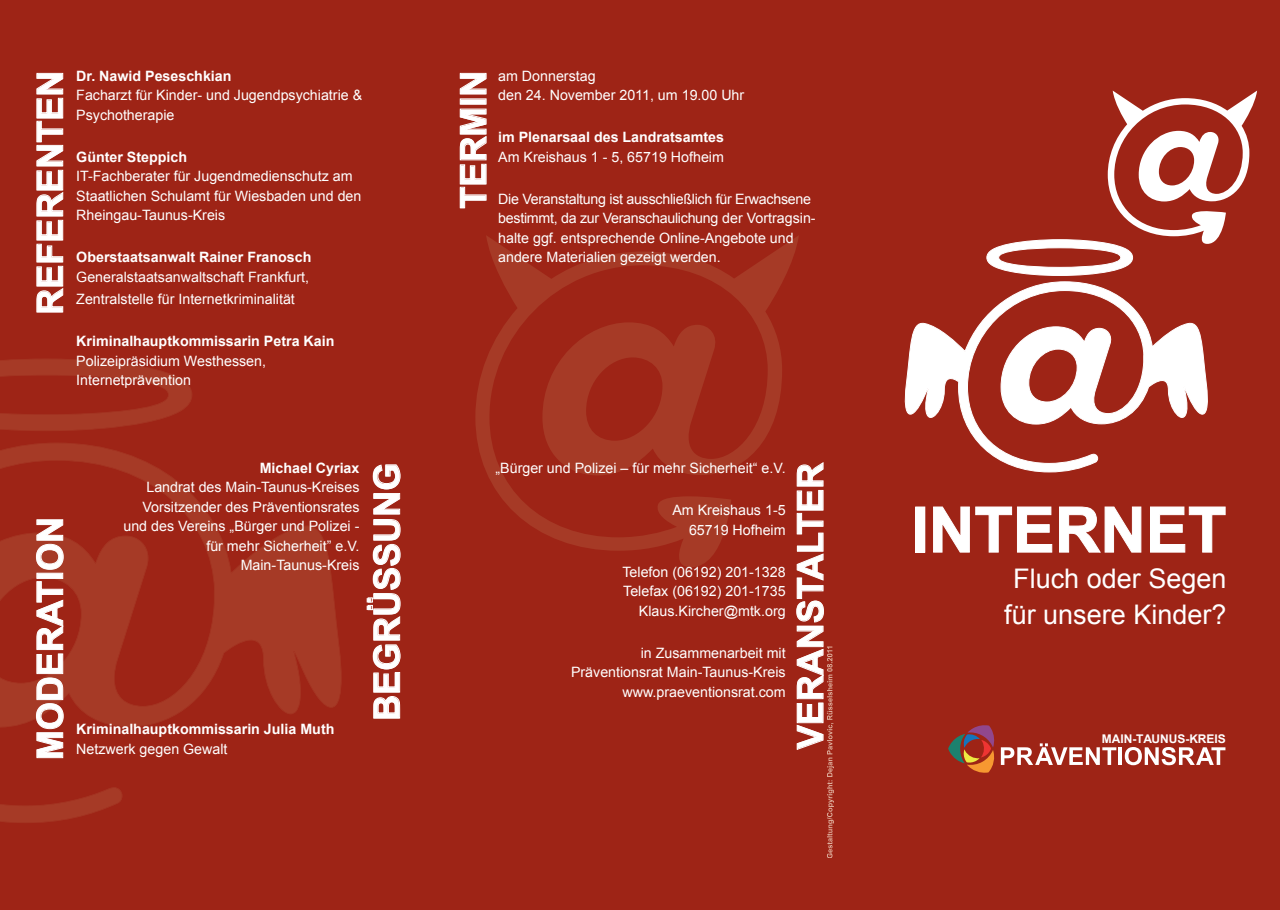
<style>
.page{position:relative;width:1280px;height:910px;background:#9e2416}
.page>*{position:absolute;margin:0;border:0;box-sizing:border-box;transform-origin:0 0}
.t1{font:700 63px "Arial";color:#fff}
.t2{font:700 36px "Arial";color:#fff}
.t3{font:27px/36px "Arial";color:#fff;text-align:center}
.t4{font:14.25px/19.5px "Arial";color:#fff}
.t5{font:700 14.25px "Arial";color:#fff}
.t6{font:700 12px "Arial";color:#fff}
</style>
<div class="page">
<svg style="left:0;top:359px;width:192px;height:72px"></svg>
<svg style="left:0;top:443px;width:342px;height:380px"></svg>
<svg style="left:475px;top:236px;width:324px;height:331px"></svg>
<svg style="left:986px;top:91px;width:271px;height:185px"></svg>
<svg style="left:904px;top:281px;width:304px;height:191px"></svg>
<div style="left:915px;top:507px;width:10px;height:45px;border:1px solid #fff"></div>
<svg style="left:933px;top:506px;width:119px;height:47px"></svg>
<svg style="left:1059px;top:506px;width:82px;height:47px"></svg>
<svg style="left:1150px;top:506px;width:76px;height:47px"></svg>
<svg style="left:948px;top:725px;width:47px;height:48px"></svg>
<svg style="left:1001px;top:743px;width:115px;height:22px"></svg>
<hr style="left:1118px;top:747px;width:4px;height:18px;background:#fff">
<svg style="left:1125px;top:747px;width:100px;height:18px"></svg>
<svg style="left:460px;top:109px;width:27px;height:99px"></svg>
<svg style="left:460px;top:73px;width:27px;height:21px"></svg>
<svg style="left:36px;top:73px;width:27px;height:239px"></svg>
<svg style="left:36px;top:581px;width:28px;height:177px"></svg>
<div style="left:37px;top:573px;width:26px;height:6px;border:1px solid #fff"></div>
<svg style="left:36px;top:519px;width:28px;height:51px"></svg>
<svg style="left:368px;top:464px;width:33px;height:255px"></svg>
<svg style="left:796px;top:462px;width:28px;height:288px"></svg>
<svg style="left:827px;top:646px;width:7px;height:212px"></svg>
<h2 class="t2" style="left:26px;top:315px;width:246px;rotate:-90deg">REFERENTEN</h2>
<p class="t5" style="left:76px;top:66px;width:157px">dr. Nawid Peseschkian</p>
<p class="t4" style="left:76px;top:86px;width:287px">Facharzt für Kinder- und Jugendpsychiatrie &amp;<br>Psychotherapie</p>
<p class="t5" style="left:76px;top:147px;width:112px">Günter Steppich</p>
<p class="t4" style="left:76px;top:167px;width:287px">IT-Fachberater für Jugendmedienschutz am<br>Staatlichen Schulamt für Wiesbaden und den<br>Rheingau-Taunus-Kreis</p>
<p class="t5" style="left:76px;top:248px;width:237px">oberstaatsanwalt Rainer Franosch</p>
<p class="t4" style="left:76px;top:266px;width:234px;line-height:22.5px">Generalstaatsanwaltschaft Frankfurt,<br>Zentralstelle für Internetkriminalität</p>
<p class="t5" style="left:76px;top:332px;width:260px">Kriminalhauptkommissarin Petra Kain</p>
<p class="t4" style="left:76px;top:351px;width:191px">Polizeipräsidium Westhessen,<br>Internetprävention</p>
<h2 class="t2" style="left:450px;top:208px;width:139px;rotate:-90deg">TERMIN</h2>
<p class="t4" style="left:498px;top:66px;width:248px">am Donnerstag<br>den 24. November 2011, um 19.00 Uhr</p>
<p class="t5" style="left:498px;top:128px;width:227px">im Plenarsaal des Landratsamtes</p>
<p class="t4" style="left:498px;top:147px;width:227px">Am Kreishaus 1 - 5, 65719 Hofheim</p>
<p class="t4" style="left:498px;top:189px;width:319px">Die Veranstaltung ist ausschließlich für Erwachsene bestimmt, da zur Veranschaulichung der Vortragsin&shy;halte ggf. entsprechende Online-Angebote und andere Materialien gezeigt werden.</p>
<h2 class="t2" style="left:26px;top:760px;width:245px;rotate:-90deg">ModERATIoN</h2>
<p class="t5" style="left:260px;top:458px;width:101px">Michael cyriax</p>
<p class="t4" style="left:123px;top:478px;width:238px;text-align:right">Landrat des Main-Taunus-Kreises<br>Vorsitzender des Präventionsrates und des Vereins „Bürger und Polizei - für mehr Sicherheit” e.V.<br>Main-Taunus-Kreis</p>
<p class="t5" style="left:76px;top:720px;width:260px">Kriminalhauptkommissarin Julia Muth</p>
<p class="t4" style="left:76px;top:739px;width:153px">Netzwerk gegen Gewalt</p>
<h2 class="t2" style="left:363px;top:721px;width:260px;rotate:-90deg">BEGRüSSuNG</h2>
<h2 class="t2" style="left:787px;top:749px;width:288px;rotate:-90deg">VERANSTALTER</h2>
<p class="t4" style="left:495px;top:459px;width:292px">„Bürger und Polizei – für mehr Sicherheit“ e.V.</p>
<p class="t4" style="left:672px;top:501px;width:115px;text-align:right">Am Kreishaus 1-5<br>65719 Hofheim</p>
<p class="t4" style="left:622px;top:562px;width:165px;text-align:right">Telefon (06192) 201-1328<br>Telefax (06192) 201-1735<br>Klaus.Kircher@mtk.org</p>
<p class="t4" style="left:571px;top:643px;width:216px;text-align:right">in Zusammenarbeit mit<br>Präventionsrat Main-Taunus-Kreis www.praeventionsrat.com</p>
<h1 class="t1" style="left:911px;top:488px;width:317px">INTERNET</h1>
<h3 class="t3" style="left:1004px;top:561px;width:224px">Fluch oder Segen für unsere Kinder?</h3>
<p class="t6" style="left:1102px;top:731px;width:126px">MAIN-TAuNuS-KREIS</p>
</div>
